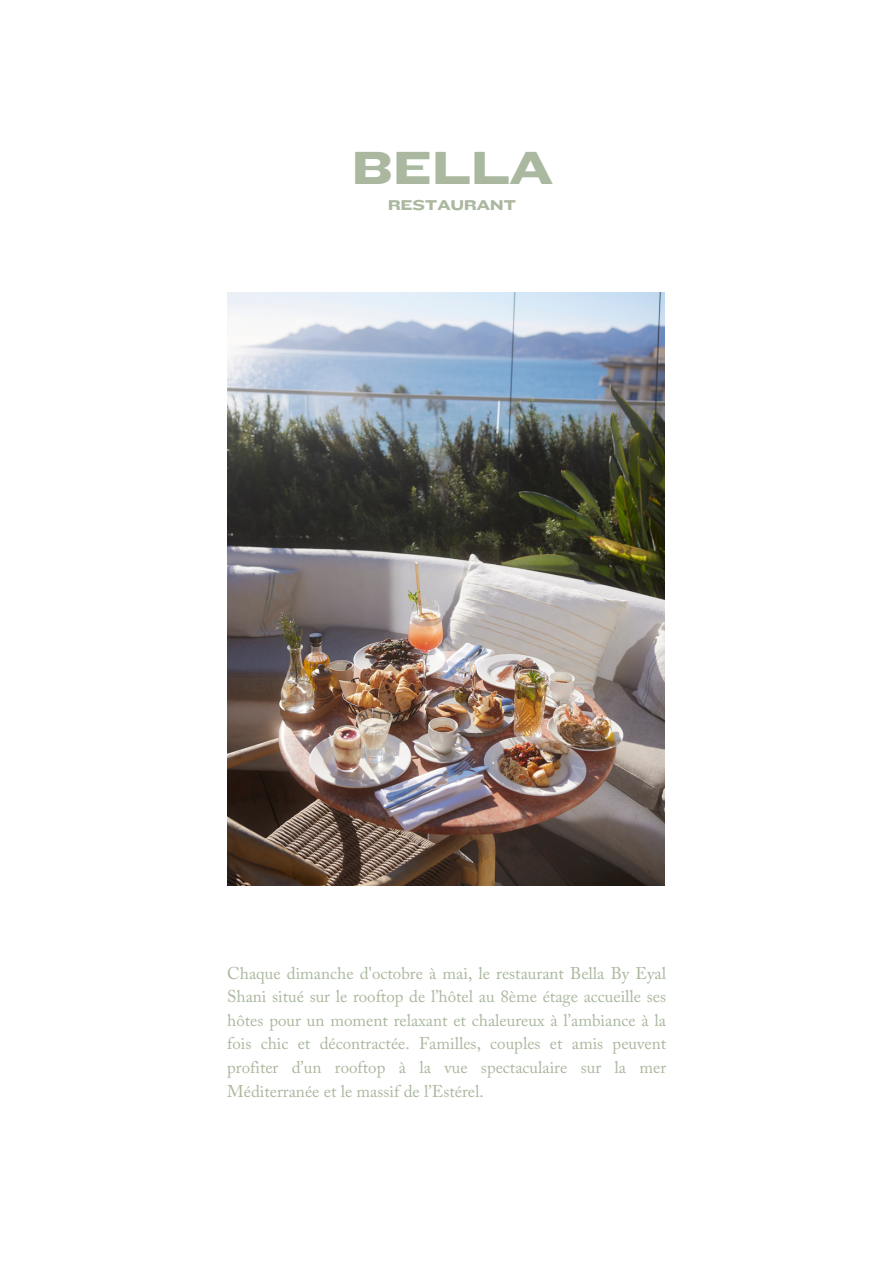
<style>
.page{position:relative;width:893px;height:1264px;background:#fff}
.page>*{position:absolute;margin:0;border:0;box-sizing:border-box;transform-origin:0 0}
.t1{font:48.15px "Knockout 54";letter-spacing:-.02em;color:#aab89f}
.t2{font:16.95px/23.7px "Adobe Caslon Pro";color:#aab89f;text-align:justify}
.t3{font:14.7px "Knockout 54";letter-spacing:-.02em;color:#aab89f}
</style>
<div class="page">
<img style="left:227px;top:292px;width:437px;height:593px">
<h1 class="t1" style="left:351px;top:137px;width:203px">BELLA</h1>
<p class="t3" style="left:387px;top:195px;width:130px">RESTAURANT</p>
<h2 class="t2" style="left:227px;top:962px;width:440px">Chaque dimanche d'octobre à mai, le restaurant Bella By Eyal Shani situé sur le rooftop de l’hôtel au 8ème étage accueille ses hôtes pour un moment relaxant et chaleureux à l’ambiance à la fois chic et décontractée. Familles, couples et amis peuvent profiter d’un rooftop à la vue spectaculaire sur la mer Méditerranée et le massif de l’Estérel.</h2>
</div>
